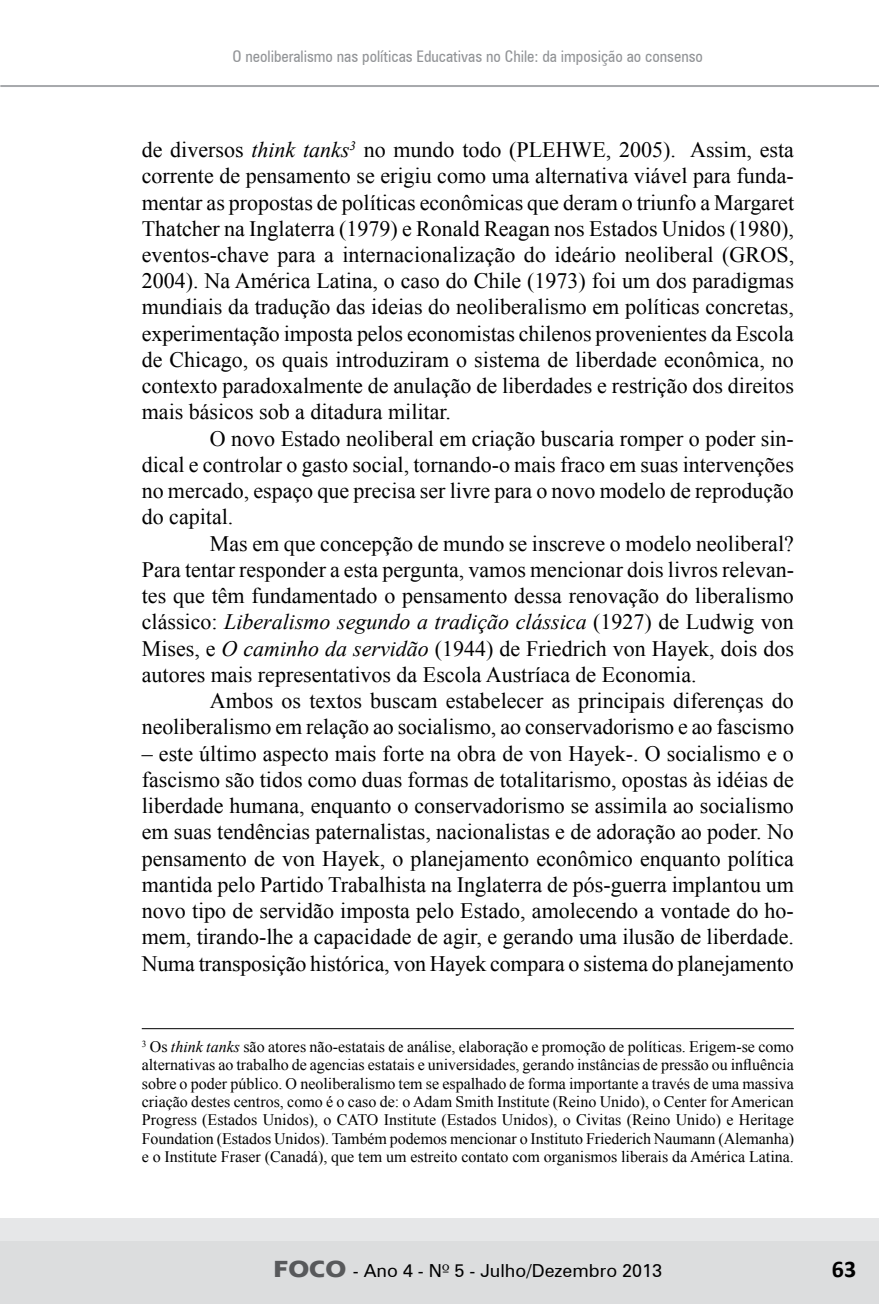
<style>
.page{position:relative;width:879px;height:1304px;background:#fff}
.page>*{position:absolute;margin:0;border:0;box-sizing:border-box;transform-origin:0 0}
.t1{font:700 24px "Calibri";color:#000}
.t2{font:22px/26.2px "Times New Roman";color:#000;text-align:justify}
.t3{font:18px "Zurich BT";color:#000}
.t4{font:16px/18.4px "Times New Roman";color:#000;text-align:justify}
.t5{font:condensed 16px "Zurich BT";color:#939598}
.s1{font-style:italic}
.s2{font-family:"Erie";font-weight:700;font-size:24px;color:#58595b}
.s3{font-family:"Zapf Humanist 601 BT"}
</style>
<div class="page">
<div style="left:0;top:1218px;width:879px;height:27px;background:#e6e7e8"></div>
<div style="left:0;top:1242px;width:879px;height:62px;background:#dcddde"></div>
<hr style="left:0;top:85px;width:879px;height:2px;background:#a7a9ac">
<hr style="left:142px;top:1028px;width:652px;height:1px;background:#000">
<p class="t5" style="left:233px;top:47px;width:472px">O neoliberalismo nas políticas Educativas no Chile: da imposição ao consenso</p>
<p class="t2" style="left:142px;top:136px;width:654px">de diversos <span class="s1">think tanks</span><sup>3</sup> no mundo todo (PLEHWE, 2005). Assim, esta corrente de pensamento se erigiu como uma alternativa viável para funda&shy;mentar as propostas de políticas econômicas que deram o triunfo a Margaret Thatcher na Inglaterra (1979) e Ronald Reagan nos Estados Unidos (1980), eventos-chave para a internacionalização do ideário neoliberal (GROS, 2004). Na América Latina, o caso do Chile (1973) foi um dos paradigmas mundiais da tradução das ideias do neoliberalismo em políticas concretas, experimentação imposta pelos economistas chilenos provenientes da Escola de Chicago, os quais introduziram o sistema de liberdade econômica, no contexto paradoxalmente de anulação de liberdades e restrição dos direitos mais básicos sob a ditadura militar.</p>
<p class="t2" style="left:142px;top:425px;width:654px;text-indent:68px">O novo Estado neoliberal em criação buscaria romper o poder sin&shy;dical e controlar o gasto social, tornando-o mais fraco em suas intervenções no mercado, espaço que precisa ser livre para o novo modelo de reprodução do capital.</p>
<p class="t2" style="left:142px;top:530px;width:654px;text-indent:68px">Mas em que concepção de mundo se inscreve o modelo neoliberal?<br>Para tentar responder a esta pergunta, vamos mencionar dois livros relevan&shy;tes que têm fundamentado o pensamento dessa renovação do liberalismo clássico: <span class="s1">Liberalismo segundo a tradição clássica</span> (1927) de Ludwig von Mises, e <span class="s1">O caminho da servidão</span> (1944) de Friedrich von Hayek, dois dos autores mais representativos da Escola Austríaca de Economia.</p>
<p class="t2" style="left:142px;top:687px;width:654px;text-align:right">Ambos os textos buscam estabelecer as principais diferenças do neoliberalismo em relação ao socialismo, ao conservadorismo e ao fascismo</p>
<p class="t2" style="left:142px;top:740px;width:654px">– este último aspecto mais forte na obra de von Hayek-. O socialismo e o fascismo são tidos como duas formas de totalitarismo, opostas às idéias de liberdade humana, enquanto o conservadorismo se assimila ao socialismo em suas tendências paternalistas, nacionalistas e de adoração ao poder. No pensamento de von Hayek, o planejamento econômico enquanto política mantida pelo Partido Trabalhista na Inglaterra de pós-guerra implantou um novo tipo de servidão imposta pelo Estado, amolecendo a vontade do ho&shy;mem, tirando-lhe a capacidade de agir, e gerando uma ilusão de liberdade.<br>Numa transposição histórica, von Hayek compara o sistema do planejamento</p>
<p class="t4" style="left:142px;top:1037px;width:654px"><sup>3</sup> Os <span class="s1">think tanks</span> são atores não-estatais de análise, elaboração e promoção de políticas. Erigem-se como alternativas ao trabalho de agencias estatais e universidades, gerando instâncias de pressão ou influência sobre o poder público. O neoliberalismo tem se espalhado de forma importante a través de uma massiva criação destes centros, como é o caso de: o Adam Smith Institute (Reino Unido), o Center for American Progress (Estados Unidos), o CATO Institute (Estados Unidos), o Civitas (Reino Unido) e Heritage Foundation (Estados Unidos). Também podemos mencionar o Instituto Friederich Naumann (Alemanha) e o Institute Fraser (Canadá), que tem um estreito contato com organismos liberais da América Latina.</p>
<p class="t3" style="left:274px;top:1260px;width:390px"><span class="s2">FOCO</span> - Ano 4 - N<span class="s3">º</span> 5 - Julho/Dezembro 2013</p>
<p class="t1" style="left:832px;top:1253px;width:26px">63</p>
</div>
